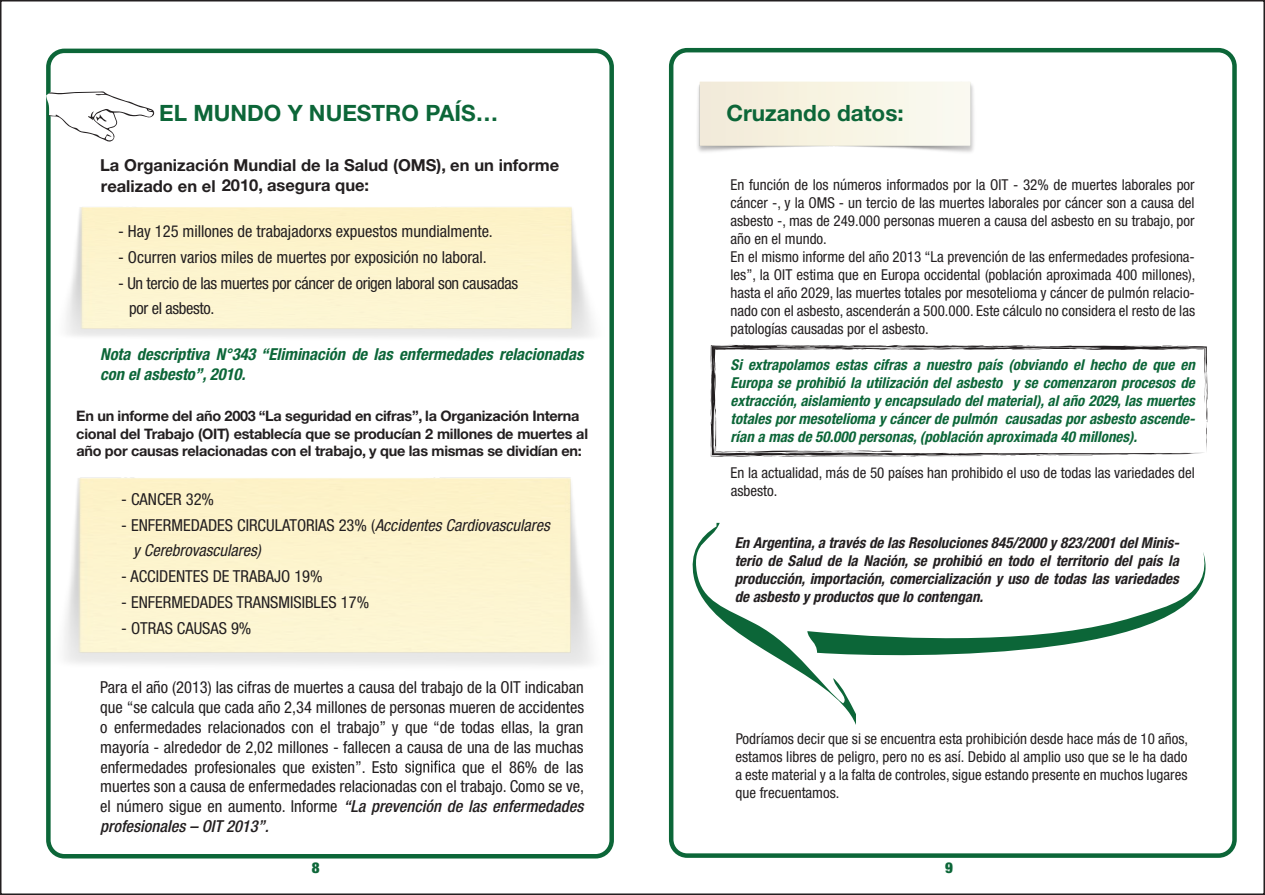
<style>
.page{position:relative;width:1265px;height:895px;background:#fff}
.page>*{position:absolute;margin:0;border:0;box-sizing:border-box;transform-origin:0 0}
.t1{font:700 22.5px "Helvetica Neue LT Std";color:#0c6638}
.t2{font:condensed 16.5px/19.8px "Helvetica Neue LT Std";color:#231f20;text-align:justify}
.t3{font:italic 700 condensed 16.5px/19.8px "Helvetica Neue LT Std";color:#0c6638}
.t4{font:700 16.5px/19.8px "Helvetica Neue LT Std";color:#231f20}
.t5{font:italic condensed 16.5px/25.8px "Helvetica Neue LT Std";color:#231f20}
.t6{font:condensed 16.5px/25.8px "Helvetica Neue LT Std";letter-spacing:-.02em;color:#231f20}
.t7{font:condensed 15px/18px "Helvetica Neue LT Std";color:#231f20}
.t8{font:italic 700 condensed 15px/18px "Helvetica Neue LT Std";color:#0c6638;text-align:justify}
.t9{font:italic 700 condensed 15px/18px "Helvetica Neue LT Std";color:#231f20;text-align:justify}
.t10{font:900 condensed 15px "Helvetica Neue LT Std";color:#0c6638}
.t11{font:700 14.4px/17.4px "Helvetica Neue LT Std";letter-spacing:-.02em;color:#231f20}
.s1{font-style:normal}
.s2{font-weight:500;font-style:italic}
</style>
<div class="page">
<img style="left:697px;top:82px;width:277px;height:71px">
<div style="left:46px;top:49px;width:568px;height:809px;border:4px solid #0c6638;border-radius:16px"></div>
<div style="left:669px;top:48px;width:567px;height:809px;border:4px solid #0c6638;border-radius:16px"></div>
<svg style="left:692px;top:523px;width:164px;height:202px"></svg>
<svg style="left:807px;top:551px;width:430px;height:111px"></svg>
<svg style="left:405px;top:760px;width:50px;height:15px"></svg>
<svg style="left:46px;top:90px;width:109px;height:53px"></svg>
<svg style="left:710px;top:344px;width:496px;height:112px"></svg>
<svg style="left:1204px;top:370px;width:3px;height:83px"></svg>
<svg style="left:984px;top:345px;width:8px;height:2px"></svg>
<svg style="left:1026px;top:345px;width:26px;height:4px"></svg>
<svg style="left:998px;top:349px;width:14px;height:1px"></svg>
<svg style="left:891px;top:347px;width:43px;height:2px"></svg>
<svg style="left:951px;top:345px;width:12px;height:5px"></svg>
<svg style="left:817px;top:345px;width:54px;height:5px"></svg>
<svg style="left:710px;top:363px;width:6px;height:7px"></svg>
<svg style="left:725px;top:345px;width:11px;height:5px"></svg>
<svg style="left:710px;top:388px;width:296px;height:69px"></svg>
<svg style="left:1026px;top:454px;width:66px;height:2px"></svg>
<svg style="left:1179px;top:452px;width:13px;height:2px"></svg>
<h1 class="t1" style="left:159px;top:99px;width:340px">EL MUNDO Y NUESTRO PAÍS…</h1>
<h1 class="t1" style="left:726px;top:99px;width:179px">Cruzando datos:</h1>
<p class="t4" style="left:100px;top:155px;width:460px">La Organización Mundial de la Salud (OMS), en un informe realizado en el 2010, asegura que:</p>
<p class="t2" style="left:118px;top:221px;width:376px">- Hay 125 millones de trabajadorxs expuestos mundialmente.</p>
<p class="t2" style="left:118px;top:247px;width:370px">- Ocurren varios miles de muertes por exposición no laboral.</p>
<p class="t6" style="left:129px;top:270px;width:390px;text-indent:-11px">- Un tercio de las muertes por cáncer de origen laboral son causadas por el asbesto.</p>
<p class="t3" style="left:100px;top:344px;width:485px">Nota descriptiva N°343 “Eliminación de las enfermedades relacionadas con el asbesto”, 2010.</p>
<p class="t11" style="left:76px;top:407px;width:513px">En un informe del año 2003 “La seguridad en cifras”, la Organizac- ión Interna cional del Trabajo (OIT) establecía que se producían 2 millones de muertes al año por causas relacionadas con el trabajo, y que las mismas se dividían en:</p>
<p class="t2" style="left:121px;top:489px;width:94px">- CANCER 32%</p>
<p class="t5" style="left:133px;top:512px;width:418px;text-indent:-12px"><span class="s1">- ENFERMEDADES CIRCULATORIAS 23% (</span>Accidentes Cardiovasculares y Cerebrovasculares)</p>
<p class="t2" style="left:121px;top:566px;width:203px">- ACCIDENTES DE TRABAJO 19%</p>
<p class="t2" style="left:121px;top:592px;width:249px">- ENFERMEDADES TRANSMISIBLES 17%</p>
<p class="t2" style="left:121px;top:618px;width:132px">- OTRAS CAUSAS 9%</p>
<p class="t7" style="left:730px;top:175px;width:466px">En función de los números informados por la OIT - 32% de muertes laborales por cáncer -, y la OMS - un tercio de las muertes laborales por cáncer son a causa del asbesto -, mas de 249.000 personas mueren a causa del asbesto en su trabajo, por año en el mundo.<br>En el mismo informe del año 2013 “La prevención de las enfermedades profesiona&shy;les”, la OIT estima que en Europa occidental (población aproximada 400 millones), hasta el año 2029, las muertes totales por mesotelioma y cáncer de pulmón relacio&shy;nado con el asbesto, ascenderán a 500.000. Este cálculo no considera el resto de las patologías causadas por el asbesto.</p>
<p class="t8" style="left:730px;top:356px;width:466px">Si extrapolamos estas cifras a nuestro país (obviando el hecho de que en Europa se prohibió la utilización del asbesto y se comenzaron procesos de extracción, aislamiento y encapsulado del material), al año 2029, las muertes totales por mesotelioma y cáncer de pulmón causadas por asbesto ascende&shy;rían a mas de 50.000 personas, (población aproximada 40 millones).</p>
<p class="t7" style="left:730px;top:463px;width:465px">En la actualidad, más de 50 países han prohibido el uso de todas las variedades del asbesto.</p>
<p class="t9" style="left:734px;top:533px;width:446px">En Argentina, a través de las Resoluciones 845/2000 y 823/2001 del Minis&shy;terio de Salud de la Nación, se prohibió en todo el territorio del país la producción, importación, comercialización y uso de todas las variedades de asbesto y productos que lo contengan.</p>
<p class="t2" style="left:100px;top:677px;width:485px">Para el año (2013) las cifras de muertes a causa del trabajo de la OIT indicaban que “se calcula que cada año 2,34 millones de personas mueren de accidentes o enfermedades relacionados con el trabajo” y que “de todas ellas, la gran mayoría - alrededor de 2,02 millones - fallecen a causa de una de las muchas enfermedades profesionales que existen”. Esto</p>
<p class="t2" style="left:100px;top:756px;width:485px;text-indent:362px">que el 86% de las muertes son a causa de enfermedades relacionadas con el trabajo. Como se ve, el número sigue en aumento. Informe <span class="s2">“La prevención de las enfermedades profesionales – OIT 2013”.</span></p>
<p class="t7" style="left:735px;top:729px;width:454px;text-align:justify">Podríamos decir que si se encuentra esta prohibición desde hace más de 10 años, estamos libres de peligro, pero no es así. Debido al amplio uso que se le ha dado a este material y a la falta de controles, sigue estando presente en muchos lugares que frecuentamos.</p>
<p class="t10" style="left:312px;top:858px;width:9px">8</p>
<p class="t10" style="left:945px;top:858px;width:9px">9</p>
</div>
